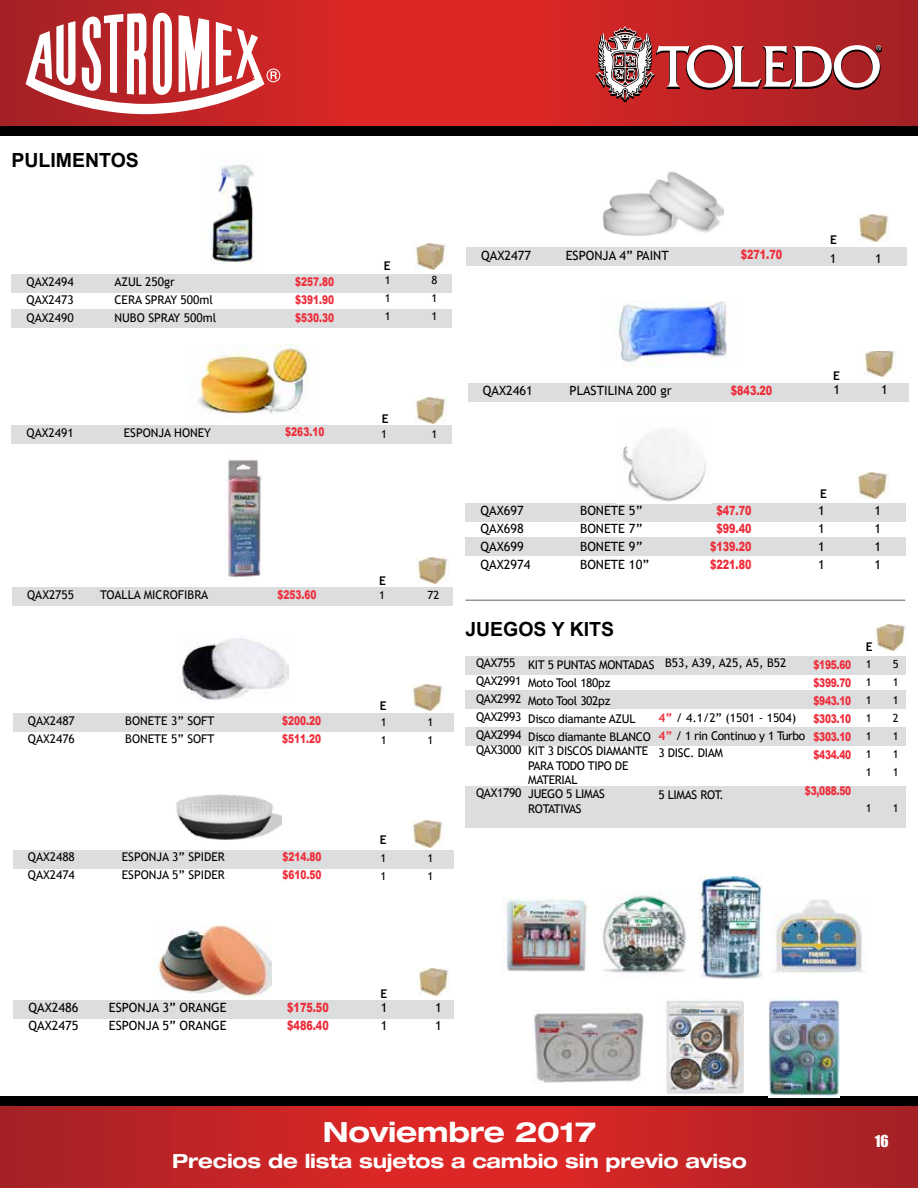
<style>
.page{position:relative;width:918px;height:1188px;background:#fff}
.page>*{position:absolute;margin:0;border:0;box-sizing:border-box;transform-origin:0 0}
.t1{font:700 expanded 27.9px "Helvetica Neue";letter-spacing:-.01em;color:#fff}
.t2{font:700 expanded 19.5px "Helvetica Neue";letter-spacing:-.01em;color:#fff}
.t3{font:700 19.5px "Arial";color:#000}
.t4{font:15.15px "Impact";color:#fff}
.t5{font:12.75px/18px "Trebuchet MS";color:#000}
.t6{font:900 12.75px/18px "Arial";color:#ee2d3a;scale:.75 1}
.t7{font:12px/18px "Trebuchet MS";letter-spacing:-.025em;color:#000}
.t8{font:12px/18px "Trebuchet MS";color:#000}
.t9{font:900 12px/18px "Arial";color:#ee2d3a;text-align:justify;scale:.75 1}
.t10{font:700 12px "Trebuchet MS";color:#000}
.t11{font:11.25px/18px "Trebuchet MS";color:#000}
.s1{font-weight:700;color:#ee2d3a}
</style>
<div class="page">
<svg style="left:0;top:0;width:899px;height:127px;background:#c92425"></svg>
<div style="left:899px;top:0;width:19px;height:127px;background:#a32125"></div>
<svg style="left:0;top:1105px;width:911px;height:83px;background:#c22425"></svg>
<div style="left:911px;top:1105px;width:7px;height:83px;background:#a32125"></div>
<svg style="left:595px;top:27px;width:287px;height:75px"></svg>
<div style="left:0;top:127px;width:918px;height:9px;background:#000"></div>
<div style="left:0;top:1096px;width:918px;height:9px;background:#000"></div>
<svg style="left:267px;top:69px;width:13px;height:13px"></svg>
<svg style="left:268px;top:70px;width:11px;height:11px"></svg>
<svg style="left:270px;top:71px;width:7px;height:8px"></svg>
<svg style="left:26px;top:12px;width:238px;height:102px"></svg>
<div style="left:11px;top:275px;width:441px;height:18px;background:#dcddde"></div>
<div style="left:13px;top:714px;width:440px;height:18px;background:#dcddde"></div>
<div style="left:13px;top:850px;width:440px;height:18px;background:#dcddde"></div>
<div style="left:11px;top:425px;width:441px;height:19px;background:#dcddde"></div>
<div style="left:12px;top:588px;width:441px;height:18px;background:#dcddde"></div>
<div style="left:11px;top:309px;width:441px;height:18px;background:#dcddde"></div>
<img style="left:225px;top:459px;width:37px;height:119px">
<img style="left:178px;top:638px;width:110px;height:64px">
<img style="left:176px;top:794px;width:105px;height:46px">
<img style="left:210px;top:160px;width:44px;height:104px">
<img style="left:187px;top:344px;width:121px;height:70px">
<img style="left:415px;top:397px;width:32px;height:27px">
<img style="left:417px;top:557px;width:32px;height:26px">
<img style="left:412px;top:684px;width:32px;height:26px">
<img style="left:412px;top:821px;width:32px;height:26px">
<img style="left:415px;top:243px;width:32px;height:27px">
<img style="left:153px;top:926px;width:118px;height:72px">
<div style="left:13px;top:1001px;width:441px;height:18px;background:#dcddde"></div>
<img style="left:417px;top:969px;width:33px;height:26px">
<div style="left:466px;top:248px;width:441px;height:18px;background:#dcddde"></div>
<img style="left:602px;top:171px;width:121px;height:65px">
<img style="left:857px;top:215px;width:33px;height:26px">
<div style="left:465px;top:504px;width:441px;height:18px;background:#dcddde"></div>
<div style="left:468px;top:383px;width:440px;height:18px;background:#dcddde"></div>
<div style="left:465px;top:538px;width:441px;height:18px;background:#dcddde"></div>
<img style="left:622px;top:430px;width:84px;height:72px">
<img style="left:616px;top:300px;width:111px;height:67px">
<img style="left:863px;top:351px;width:33px;height:25px">
<img style="left:857px;top:472px;width:32px;height:26px">
<hr style="left:465px;top:600px;width:440px;height:1px;background:#939598">
<div style="left:465px;top:656px;width:441px;height:18px;background:#dcddde"></div>
<div style="left:465px;top:728px;width:441px;height:18px;background:#dcddde"></div>
<div style="left:465px;top:786px;width:441px;height:42px;background:#dcddde"></div>
<div style="left:465px;top:690px;width:441px;height:18px;background:#dcddde"></div>
<img style="left:503px;top:898px;width:85px;height:74px">
<img style="left:602px;top:895px;width:85px;height:81px">
<img style="left:698px;top:876px;width:64px;height:102px">
<img style="left:533px;top:1012px;width:111px;height:71px">
<img style="left:666px;top:1000px;width:78px;height:94px">
<img style="left:768px;top:999px;width:72px;height:98px">
<img style="left:772px;top:899px;width:92px;height:74px">
<img style="left:874px;top:625px;width:33px;height:26px">
<h2 class="t3" style="left:11px;top:147px;width:129px">PULIMENTOS</h2>
<p class="t10" style="left:830px;top:233px;width:8px">E</p>
<p class="t10" style="left:384px;top:258px;width:8px">E</p>
<p class="t5" style="left:481px;top:246px;width:51px">QAX2477</p>
<p class="t5" style="left:566px;top:246px;width:105px">ESPONJA 4” PAINT</p>
<p class="t6" style="left:741px;top:245px;width:57px">$271.70</p>
<p class="t5" style="left:830px;top:249px;width:8px">1</p>
<p class="t5" style="left:875px;top:249px;width:8px">1</p>
<p class="t7" style="left:27px;top:273px;width:49px;text-align:justify">QAX2494<br>QAX2473<br>QAX2490</p>
<p class="t8" style="left:114px;top:273px;width:103px">AZUL 250gr<br>CERA SPRAY 500ml<br>NUBO SPRAY 500ml</p>
<p class="t9" style="left:295px;top:272px;width:54px">$257.80 $391.90 $530.30</p>
<p class="t11" style="left:385px;top:271px;width:7px;text-align:justify">1<br>1<br>1</p>
<p class="t11" style="left:431px;top:271px;width:7px;text-align:justify">8<br>1<br>1</p>
<p class="t10" style="left:833px;top:368px;width:8px">E</p>
<p class="t5" style="left:483px;top:382px;width:51px">QAX2461</p>
<p class="t5" style="left:570px;top:382px;width:104px">PLASTILINA 200 gr</p>
<p class="t6" style="left:731px;top:381px;width:57px">$843.20</p>
<p class="t5" style="left:833px;top:381px;width:8px">1</p>
<p class="t5" style="left:881px;top:381px;width:8px">1</p>
<p class="t10" style="left:382px;top:412px;width:8px">E</p>
<p class="t8" style="left:27px;top:424px;width:49px">QAX2491</p>
<p class="t8" style="left:124px;top:424px;width:89px">ESPONJA HONEY</p>
<p class="t9" style="left:285px;top:423px;width:54px">$263.10</p>
<p class="t11" style="left:381px;top:425px;width:7px">1</p>
<p class="t11" style="left:431px;top:425px;width:7px">1</p>
<p class="t10" style="left:820px;top:487px;width:8px">E</p>
<p class="t5" style="left:481px;top:502px;width:51px">QAX697<br>QAX698<br>QAX699<br>QAX2974</p>
<p class="t5" style="left:580px;top:502px;width:70px">BONETE 5”<br>BONETE 7”<br>BONETE 9”<br>BONETE 10”</p>
<p class="t6" style="left:710px;top:501px;width:57px;text-align:center">$47.70 $99.40 $139.20 $221.80</p>
<p class="t5" style="left:818px;top:502px;width:8px;text-align:justify">1<br>1<br>1<br>1</p>
<p class="t5" style="left:875px;top:502px;width:8px;text-align:justify">1<br>1<br>1<br>1</p>
<p class="t10" style="left:379px;top:573px;width:8px">E</p>
<p class="t8" style="left:27px;top:586px;width:49px">QAX2755</p>
<p class="t8" style="left:100px;top:586px;width:110px">TOALLA MICROFIBRA</p>
<p class="t9" style="left:277px;top:585px;width:54px">$253.60</p>
<p class="t11" style="left:379px;top:586px;width:7px">1</p>
<p class="t11" style="left:428px;top:586px;width:13px">72</p>
<p class="t8" style="left:28px;top:712px;width:49px">QAX2487<br>QAX2476</p>
<p class="t8" style="left:125px;top:712px;width:91px">BONETE 3” SOFT<br>BONETE 5” SOFT</p>
<p class="t9" style="left:282px;top:711px;width:54px">$200.20 $511.20</p>
<p class="t10" style="left:380px;top:699px;width:8px">E</p>
<p class="t11" style="left:381px;top:713px;width:7px">1<br>1</p>
<p class="t11" style="left:428px;top:713px;width:7px">1<br>1</p>
<h2 class="t3" style="left:465px;top:616px;width:150px">JUEGOS Y KITS</h2>
<p class="t7" style="left:528px;top:656px;width:128px">KIT 5 PUNTAS MONTADAS<br>Moto Tool 180pz<br>Moto Tool 302pz<br>Disco diamante AZUL<br>Disco diamante BLANCO</p>
<p class="t7" style="left:528px;top:744px;width:122px;line-height:14.4px">KIT 3 DISCOS DIAMANTE<br>PARA TODO TIPO DE<br>MATERIAL<br>JUEGO 5 LIMAS<br>ROTATIVAS</p>
<p class="t8" style="left:665px;top:654px;width:123px">B53, A39, A25, A5, B52</p>
<p class="t7" style="left:476px;top:654px;width:47px">QAX755<br>QAX2991<br>QAX2992<br>QAX2993<br>QAX2994</p>
<p class="t7" style="left:476px;top:741px;width:47px">QAX3000</p>
<p class="t7" style="left:476px;top:784px;width:47px">QAX1790</p>
<p class="t9" style="left:814px;top:656px;width:52px">$195.60 $399.70 $943.10 $303.10 $303.10 $434.40</p>
<p class="t9" style="left:805px;top:782px;width:63px">$3,088.50</p>
<p class="t7" style="left:659px;top:709px;width:148px;line-height:17.5px"><span class="s1">4”</span> / 4.1/2” (1501 - 1504)<br><span class="s1">4”</span> / 1 rin Continuo y 1 Turbo<br>3 DISC. DIAM</p>
<p class="t7" style="left:659px;top:786px;width:67px">5 LIMAS ROT.</p>
<p class="t10" style="left:866px;top:639px;width:8px">E</p>
<p class="t11" style="left:866px;top:655px;width:7px;text-align:justify">1<br>1<br>1<br>1<br>1<br>1<br>1</p>
<p class="t11" style="left:866px;top:799px;width:7px">1</p>
<p class="t11" style="left:893px;top:655px;width:7px;text-align:justify">5<br>1<br>1<br>2<br>1<br>1<br>1</p>
<p class="t11" style="left:893px;top:799px;width:7px">1</p>
<p class="t10" style="left:380px;top:832px;width:8px">E</p>
<p class="t8" style="left:28px;top:848px;width:49px">QAX2488<br>QAX2474</p>
<p class="t8" style="left:122px;top:848px;width:105px">ESPONJA 3” SPIDER<br>ESPONJA 5” SPIDER</p>
<p class="t9" style="left:282px;top:848px;width:54px">$214.80 $610.50</p>
<p class="t11" style="left:381px;top:849px;width:7px">1<br>1</p>
<p class="t11" style="left:428px;top:849px;width:7px">1<br>1</p>
<p class="t10" style="left:380px;top:986px;width:8px">E</p>
<p class="t5" style="left:29px;top:999px;width:51px">QAX2486<br>QAX2475</p>
<p class="t6" style="left:287px;top:998px;width:57px">$175.50 $486.40</p>
<p class="t5" style="left:435px;top:999px;width:8px">1<br>1</p>
<p class="t5" style="left:381px;top:999px;width:8px">1<br>1</p>
<p class="t5" style="left:109px;top:999px;width:119px">ESPONJA 3” ORANGE<br>ESPONJA 5” ORANGE</p>
<h1 class="t1" style="left:323px;top:1114px;width:275px">Noviembre 2017</h1>
<h2 class="t2" style="left:172px;top:1149px;width:576px">Precios de lista sujetos a cambio sin previo aviso</h2>
<p class="t4" style="left:875px;top:1129px;width:15px">16</p>
</div>
